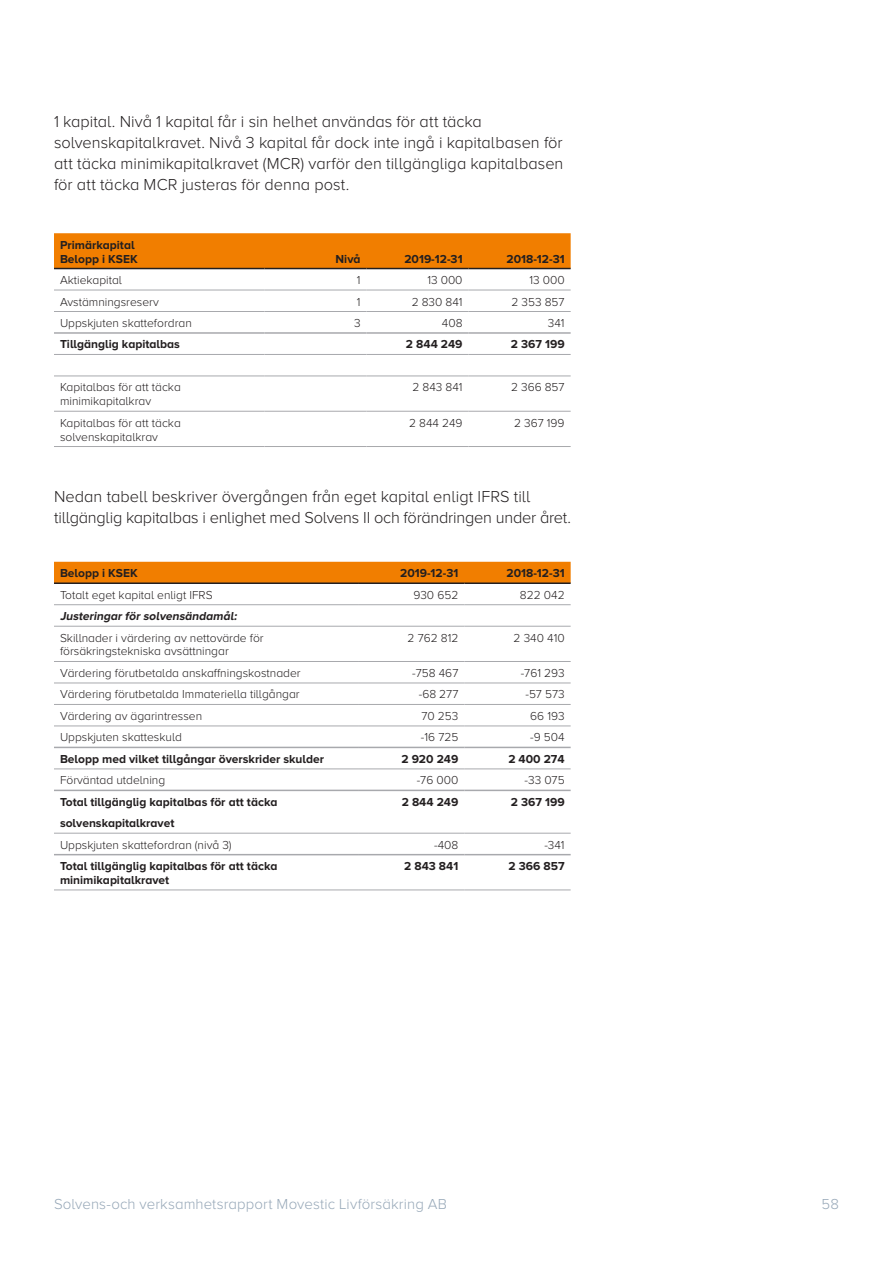
<style>
.page{position:relative;width:893px;height:1263px;background:#fff}
.page>*{position:absolute;margin:0;border:0;box-sizing:border-box;transform-origin:0 0}
.t1{font:300 16.5px/21px "Proxima Nova A";color:#231f20}
.t2{font:300 15px "Proxima Nova A";letter-spacing:.005em;color:#97a8b8}
.t3{font:300 12px/13.8px "Proxima Nova A";color:#231f20}
.t4{font:700 12px/13.8px "Proxima Nova A";color:#231f20}
.t5{font:italic 700 12px "Proxima Nova A";color:#231f20}
</style>
<div class="page">
<div style="left:54px;top:233px;width:517px;height:35px;background:#f17e00"></div>
<svg style="left:54px;top:269px;width:517px;height:142px"></svg>
<hr style="left:54px;top:290px;width:210px;height:1px;background:#a8a9ad">
<hr style="left:264px;top:290px;width:103px;height:1px;background:#a8a9ad">
<hr style="left:367px;top:290px;width:102px;height:1px;background:#a8a9ad">
<hr style="left:469px;top:290px;width:102px;height:1px;background:#a8a9ad">
<hr style="left:54px;top:311px;width:210px;height:1px;background:#a8a9ad">
<hr style="left:264px;top:311px;width:103px;height:1px;background:#a8a9ad">
<hr style="left:367px;top:311px;width:102px;height:1px;background:#a8a9ad">
<hr style="left:469px;top:311px;width:102px;height:1px;background:#a8a9ad">
<hr style="left:54px;top:354px;width:210px;height:1px;background:#a8a9ad">
<hr style="left:264px;top:354px;width:103px;height:1px;background:#a8a9ad">
<hr style="left:367px;top:354px;width:102px;height:1px;background:#a8a9ad">
<hr style="left:469px;top:354px;width:102px;height:1px;background:#a8a9ad">
<hr style="left:54px;top:376px;width:210px;height:1px;background:#a8a9ad">
<hr style="left:264px;top:376px;width:103px;height:1px;background:#a8a9ad">
<hr style="left:367px;top:376px;width:102px;height:1px;background:#a8a9ad">
<hr style="left:469px;top:376px;width:102px;height:1px;background:#a8a9ad">
<hr style="left:54px;top:411px;width:210px;height:1px;background:#a8a9ad">
<hr style="left:264px;top:411px;width:103px;height:1px;background:#a8a9ad">
<hr style="left:367px;top:411px;width:102px;height:1px;background:#a8a9ad">
<hr style="left:469px;top:411px;width:102px;height:1px;background:#a8a9ad">
<hr style="left:54px;top:446px;width:210px;height:1px;background:#a8a9ad">
<hr style="left:264px;top:446px;width:103px;height:1px;background:#a8a9ad">
<hr style="left:367px;top:446px;width:102px;height:1px;background:#a8a9ad">
<hr style="left:469px;top:446px;width:102px;height:1px;background:#a8a9ad">
<hr style="left:54px;top:268px;width:210px;height:1px;background:#231f20">
<hr style="left:264px;top:268px;width:103px;height:1px;background:#231f20">
<hr style="left:367px;top:268px;width:102px;height:1px;background:#231f20">
<hr style="left:469px;top:268px;width:102px;height:1px;background:#231f20">
<hr style="left:54px;top:332px;width:210px;height:2px;background:#a8a9ad">
<hr style="left:264px;top:332px;width:103px;height:2px;background:#a8a9ad">
<hr style="left:367px;top:332px;width:102px;height:2px;background:#a8a9ad">
<hr style="left:469px;top:332px;width:102px;height:2px;background:#a8a9ad">
<div style="left:54px;top:562px;width:517px;height:20px;background:#f17e00"></div>
<svg style="left:54px;top:605px;width:517px;height:285px"></svg>
<hr style="left:54px;top:604px;width:304px;height:1px;background:#a8a9ad">
<hr style="left:358px;top:604px;width:106px;height:1px;background:#a8a9ad">
<hr style="left:464px;top:604px;width:107px;height:1px;background:#a8a9ad">
<hr style="left:54px;top:626px;width:304px;height:1px;background:#a8a9ad">
<hr style="left:358px;top:626px;width:106px;height:1px;background:#a8a9ad">
<hr style="left:464px;top:626px;width:107px;height:1px;background:#a8a9ad">
<hr style="left:54px;top:661px;width:304px;height:1px;background:#a8a9ad">
<hr style="left:358px;top:661px;width:106px;height:1px;background:#a8a9ad">
<hr style="left:464px;top:661px;width:107px;height:1px;background:#a8a9ad">
<hr style="left:54px;top:683px;width:304px;height:1px;background:#a8a9ad">
<hr style="left:358px;top:683px;width:106px;height:1px;background:#a8a9ad">
<hr style="left:464px;top:683px;width:107px;height:1px;background:#a8a9ad">
<hr style="left:54px;top:704px;width:304px;height:1px;background:#a8a9ad">
<hr style="left:358px;top:704px;width:106px;height:1px;background:#a8a9ad">
<hr style="left:464px;top:704px;width:107px;height:1px;background:#a8a9ad">
<hr style="left:54px;top:726px;width:304px;height:1px;background:#a8a9ad">
<hr style="left:358px;top:726px;width:106px;height:1px;background:#a8a9ad">
<hr style="left:464px;top:726px;width:107px;height:1px;background:#a8a9ad">
<hr style="left:54px;top:769px;width:304px;height:1px;background:#a8a9ad">
<hr style="left:358px;top:769px;width:106px;height:1px;background:#a8a9ad">
<hr style="left:464px;top:769px;width:107px;height:1px;background:#a8a9ad">
<hr style="left:54px;top:833px;width:304px;height:1px;background:#a8a9ad">
<hr style="left:358px;top:833px;width:106px;height:1px;background:#a8a9ad">
<hr style="left:464px;top:833px;width:107px;height:1px;background:#a8a9ad">
<hr style="left:54px;top:890px;width:304px;height:1px;background:#a8a9ad">
<hr style="left:358px;top:890px;width:106px;height:1px;background:#a8a9ad">
<hr style="left:464px;top:890px;width:107px;height:1px;background:#a8a9ad">
<hr style="left:54px;top:582px;width:304px;height:2px;background:#231f20">
<hr style="left:358px;top:582px;width:106px;height:2px;background:#231f20">
<hr style="left:464px;top:582px;width:107px;height:2px;background:#231f20">
<hr style="left:54px;top:747px;width:304px;height:1px;background:#a8a9ad">
<hr style="left:358px;top:747px;width:106px;height:1px;background:#a8a9ad">
<hr style="left:464px;top:747px;width:107px;height:1px;background:#a8a9ad">
<hr style="left:54px;top:790px;width:304px;height:1px;background:#a8a9ad">
<hr style="left:358px;top:790px;width:106px;height:1px;background:#a8a9ad">
<hr style="left:464px;top:790px;width:107px;height:1px;background:#a8a9ad">
<hr style="left:54px;top:854px;width:304px;height:1px;background:#a8a9ad">
<hr style="left:358px;top:854px;width:106px;height:1px;background:#a8a9ad">
<hr style="left:464px;top:854px;width:107px;height:1px;background:#a8a9ad">
<p class="t1" style="left:54px;top:111px;width:511px">1 kapital. Nivå 1 kapital får i sin helhet användas för att täcka solvenskapitalkravet. Nivå 3 kapital får dock inte ingå i kapitalbasen för att täcka minimikapitalkravet (MCR) varför den tillgängliga kapitalbasen för att täcka MCR justeras för denna post.</p>
<p class="t4" style="left:60px;top:238px;width:79px">Primärkapital<br>Belopp i KSEK</p>
<p class="t4" style="left:336px;top:251px;width:26px">Nivå</p>
<p class="t4" style="left:404px;top:251px;width:60px">2019-12-31</p>
<p class="t4" style="left:506px;top:251px;width:60px">2018-12-31</p>
<p class="t3" style="left:60px;top:273px;width:64px">Aktiekapital</p>
<p class="t3" style="left:357px;top:273px;width:5px">1</p>
<p class="t3" style="left:427px;top:273px;width:37px">13 000</p>
<p class="t3" style="left:529px;top:273px;width:37px">13 000</p>
<p class="t3" style="left:60px;top:294px;width:100px">Avstämningsreserv</p>
<p class="t3" style="left:357px;top:294px;width:5px">1</p>
<p class="t3" style="left:412px;top:294px;width:52px">2 830 841</p>
<p class="t3" style="left:512px;top:294px;width:55px">2 353 857</p>
<p class="t3" style="left:60px;top:316px;width:133px">Uppskjuten skattefordran</p>
<p class="t3" style="left:354px;top:316px;width:8px">3</p>
<p class="t3" style="left:442px;top:316px;width:22px">408</p>
<p class="t3" style="left:548px;top:316px;width:18px">341</p>
<p class="t4" style="left:60px;top:337px;width:121px">Tillgänglig kapitalbas</p>
<p class="t4" style="left:406px;top:337px;width:58px">2 844 249</p>
<p class="t4" style="left:511px;top:337px;width:55px">2 367 199</p>
<p class="t3" style="left:60px;top:380px;width:122px">Kapitalbas för att täcka minimikapitalkrav</p>
<p class="t3" style="left:412px;top:380px;width:52px">2 843 841</p>
<p class="t3" style="left:511px;top:380px;width:55px">2 366 857</p>
<p class="t3" style="left:60px;top:416px;width:122px">Kapitalbas för att täcka solvenskapitalkrav</p>
<p class="t3" style="left:409px;top:416px;width:55px">2 844 249</p>
<p class="t3" style="left:514px;top:416px;width:52px">2 367 199</p>
<p class="t1" style="left:54px;top:486px;width:519px">Nedan tabell beskriver övergången från eget kapital enligt IFRS till tillgänglig kapitalbas i enlighet med Solvens II och förändringen under året.</p>
<p class="t4" style="left:60px;top:566px;width:79px">Belopp i KSEK</p>
<p class="t4" style="left:400px;top:566px;width:60px">2019-12-31</p>
<p class="t4" style="left:506px;top:566px;width:60px">2018-12-31</p>
<p class="t3" style="left:60px;top:588px;width:154px">Totalt eget kapital enligt IFRS</p>
<p class="t3" style="left:413px;top:588px;width:46px">930 652</p>
<p class="t3" style="left:520px;top:588px;width:46px">822 042</p>
<p class="t5" style="left:60px;top:609px;width:180px">Justeringar för solvensändamål:</p>
<p class="t3" style="left:60px;top:631px;width:205px">Skillnader i värdering av nettovärde för försäkringstekniska avsättningar</p>
<p class="t3" style="left:408px;top:631px;width:52px">2 762 812</p>
<p class="t3" style="left:514px;top:631px;width:53px">2 340 410</p>
<p class="t3" style="left:60px;top:666px;width:242px">Värdering förutbetalda anskaffningskostnader</p>
<p class="t3" style="left:412px;top:666px;width:48px">-758 467</p>
<p class="t3" style="left:521px;top:666px;width:45px">-761 293</p>
<p class="t3" style="left:60px;top:687px;width:241px">Värdering förutbetalda Immateriella tillgångar</p>
<p class="t3" style="left:419px;top:687px;width:41px">-68 277</p>
<p class="t3" style="left:525px;top:687px;width:41px">-57 573</p>
<p class="t3" style="left:60px;top:709px;width:144px">Värdering av ägarintressen</p>
<p class="t3" style="left:421px;top:709px;width:38px">70 253</p>
<p class="t3" style="left:530px;top:709px;width:36px">66 193</p>
<p class="t3" style="left:60px;top:730px;width:123px">Uppskjuten skatteskuld</p>
<p class="t3" style="left:421px;top:730px;width:39px">-16 725</p>
<p class="t3" style="left:530px;top:730px;width:36px">-9 504</p>
<p class="t4" style="left:60px;top:752px;width:266px">Belopp med vilket tillgångar överskrider skulder</p>
<p class="t4" style="left:401px;top:752px;width:58px">2 920 249</p>
<p class="t4" style="left:508px;top:752px;width:58px">2 400 274</p>
<p class="t3" style="left:60px;top:773px;width:107px">Förväntad utdelning</p>
<p class="t3" style="left:417px;top:773px;width:43px">-76 000</p>
<p class="t3" style="left:525px;top:773px;width:42px">-33 075</p>
<p class="t4" style="left:60px;top:795px;width:219px">Total tillgänglig kapitalbas för att täcka</p>
<p class="t4" style="left:60px;top:816px;width:116px">solvenskapitalkravet</p>
<p class="t4" style="left:402px;top:795px;width:58px">2 844 249</p>
<p class="t4" style="left:511px;top:795px;width:55px">2 367 199</p>
<p class="t3" style="left:60px;top:838px;width:173px">Uppskjuten skattefordran (nivå 3)</p>
<p class="t3" style="left:434px;top:838px;width:26px">-408</p>
<p class="t3" style="left:544px;top:838px;width:22px">-341</p>
<p class="t4" style="left:60px;top:859px;width:219px">Total tillgänglig kapitalbas för att täcka minimikapitalkravet</p>
<p class="t4" style="left:404px;top:859px;width:56px">2 843 841</p>
<p class="t4" style="left:509px;top:859px;width:58px">2 366 857</p>
<p class="t2" style="left:54px;top:1196px;width:394px">Solvens-och verksamhetsrapport Movestic Livförsäkring AB</p>
<p class="t2" style="left:821px;top:1196px;width:19px">58</p>
</div>
